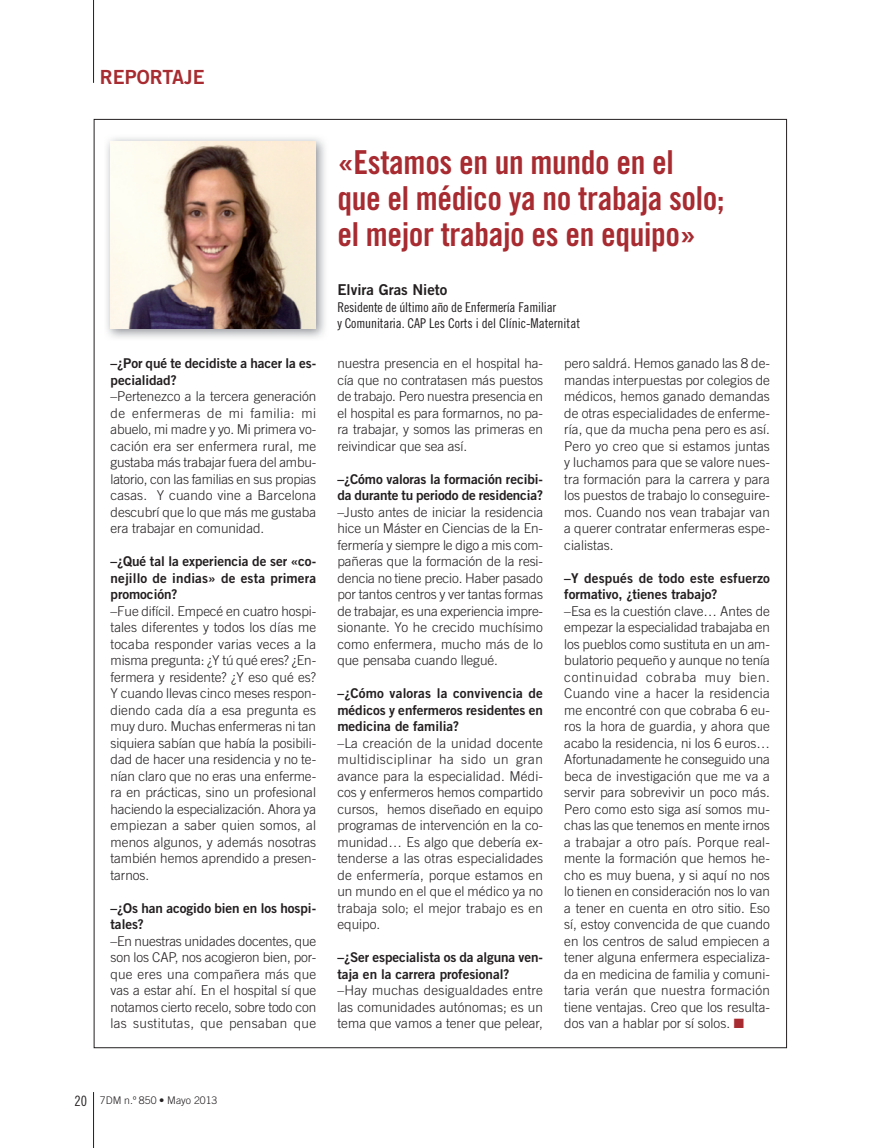
<style>
.page{position:relative;width:872px;height:1148px;background:#fff}
.page>*{position:absolute;margin:0;border:0;box-sizing:border-box;transform-origin:0 0}
.t1{font:33px/36px "Trade Gothic LT Std Bd Cn 20";letter-spacing:-.01em;color:#a72b30}
.t2{font:19.5px "Trade Gothic LT Std Bd 2";color:#a72b30}
.t3{font:15px "Trade Gothic LT Std Bd 2";color:#231f20}
.t4{font:300 13.5px/16.5px "Trade Gothic LT Std";color:#231f20;text-align:justify}
.t5{font:13.5px/16.5px "Trade Gothic LT Std Bd 2";letter-spacing:-.005em;color:#231f20}
.t6{font:13.5px/16.5px "Trade Gothic LT Std Cn 18";letter-spacing:-.01em;color:#231f20}
.t7{font:300 10.5px "Trade Gothic LT Std";color:#231f20}
.s1{color:#a72b30}
.s2{font-family:"Trade Gothic LT Std Cn 18";font-weight:400;font-size:14.25px}
</style>
<div class="page">
<hr style="left:93px;top:1092px;width:1px;height:56px;background:#231f20">
<hr style="left:93px;top:0;width:1px;height:83px;background:#231f20">
<img style="left:106px;top:138px;width:219px;height:200px">
<img style="left:111px;top:141px;width:205px;height:187px">
<h2 class="t2" style="left:100px;top:70px;width:106px">REPORTAJE</h2>
<p class="t5" style="left:111px;top:357px;width:207px">–¿Por qué te decidiste a hacer la es&shy;pecialidad?</p>
<p class="t4" style="left:111px;top:390px;width:207px">–Pertenezco a la tercera generación de enfermeras de mi familia: mi abuelo, mi madre y yo. Mi primera vo&shy;cación era ser enfermera rural, me gustaba más trabajar fuera del ambu&shy;latorio, con las familias en sus propias casas. Y cuando vine a Barcelona descubrí que lo que más me gustaba era trabajar en comunidad.</p>
<p class="t5" style="left:111px;top:555px;width:207px;text-align:justify">–¿Qué tal la experiencia de ser «co&shy;nejillo de indias» de esta primera promoción?</p>
<p class="t4" style="left:111px;top:604px;width:207px">–Fue difícil. Empecé en cuatro hospi&shy;tales diferentes y todos los días me tocaba responder varias veces a la misma pregunta: ¿Y tú qué eres? ¿En&shy;fermera y residente? ¿Y eso qué es?<br>Y cuando llevas cinco meses respon&shy;diendo cada día a esa pregunta es muy duro. Muchas enfermeras ni tan siquiera sabían que había la posibili&shy;dad de hacer una residencia y no te&shy;nían claro que no eras una enferme&shy;ra en prácticas, sino un profesional haciendo la especialización. Ahora ya empiezan a saber quien somos, al menos algunos, y además nosotras también hemos aprendido a presen&shy;tarnos.</p>
<p class="t5" style="left:111px;top:901px;width:207px">–¿Os han acogido bien en los hospi&shy;tales?</p>
<p class="t4" style="left:111px;top:934px;width:207px">–En nuestras unidades docentes, que son los CAP, nos acogieron bien, por&shy;que eres una compañera más que vas a estar ahí. En el hospital sí que notamos cierto recelo, sobre todo con las sustitutas, que pensaban que</p>
<h1 class="t1" style="left:337px;top:149px;width:388px">«Estamos en un mundo en el que el médico ya no trabaja solo; el mejor trabajo es en equipo»</h1>
<p class="t3" style="left:337px;top:285px;width:111px">Elvira Gras Nieto</p>
<p class="t6" style="left:337px;top:301px;width:244px">Residente de último año de Enfermería Familiar<br>y Comunitaria. CAP Les Corts i del Clínic-Maternitat</p>
<p class="t4" style="left:337px;top:357px;width:207px">nuestra presencia en el hospital ha&shy;cía que no contratasen más puestos de trabajo. Pero nuestra presencia en el hospital es para formarnos, no pa&shy;ra trabajar, y somos las primeras en reivindicar que sea así.</p>
<p class="t5" style="left:337px;top:472px;width:207px">–¿Cómo valoras la formación recibi&shy;da durante tu periodo de residencia?</p>
<p class="t4" style="left:337px;top:505px;width:207px">–Justo antes de iniciar la residencia hice un Máster en Ciencias de la En&shy;fermería y siempre le digo a mis com&shy;pañeras que la formación de la resi&shy;dencia no tiene precio. Haber pasado por tantos centros y ver tantas formas de trabajar, es una experiencia impre&shy;sionante. Yo he crecido muchísimo como enfermera, mucho más de lo que pensaba cuando llegué.</p>
<p class="t5" style="left:337px;top:687px;width:207px;text-align:justify">–¿Cómo valoras la convivencia de médicos y enfermeros residentes en medicina de familia?</p>
<p class="t4" style="left:337px;top:736px;width:207px">–La creación de la unidad docente multidisciplinar ha sido un gran avance para la especialidad. Médi&shy;cos y enfermeros hemos compartido cursos, hemos diseñado en equipo programas de intervención en la co&shy;munidad… Es algo que debería ex&shy;tenderse a las otras especialidades de enfermería, porque estamos en un mundo en el que el médico ya no trabaja solo; el mejor trabajo es en equipo.</p>
<p class="t5" style="left:337px;top:951px;width:207px">–¿Ser especialista os da alguna ven&shy;taja en la carrera profesional?</p>
<p class="t4" style="left:337px;top:984px;width:207px">–Hay muchas desigualdades entre las comunidades autónomas; es un tema que vamos a tener que pelear,</p>
<p class="t4" style="left:564px;top:357px;width:207px">pero saldrá. Hemos ganado las 8 de&shy;mandas interpuestas por colegios de médicos, hemos ganado demandas de otras especialidades de enferme&shy;ría, que da mucha pena pero es así.<br>Pero yo creo que si estamos juntas y luchamos para que se valore nues&shy;tra formación para la carrera y para los puestos de trabajo lo conseguire&shy;mos. Cuando nos vean trabajar van a querer contratar enfermeras espe&shy;cialistas.</p>
<p class="t5" style="left:564px;top:571px;width:207px">–Y después de todo este esfuerzo formativo, ¿tienes trabajo?</p>
<p class="t4" style="left:564px;top:604px;width:207px">–Esa es la cuestión clave… Antes de empezar la especialidad trabajaba en los pueblos como sustituta en un am&shy;bulatorio pequeño y aunque no tenía continuidad cobraba muy bien.<br>Cuando vine a hacer la residencia me encontré con que cobraba 6 eu&shy;ros la hora de guardia, y ahora que acabo la residencia, ni los 6 euros… Afortunadamente he conseguido una beca de investigación que me va a servir para sobrevivir un poco más.<br>Pero como esto siga así somos mu&shy;chas las que tenemos en mente irnos a trabajar a otro país. Porque real&shy;mente la formación que hemos he&shy;cho es muy buena, y si aquí no nos lo tienen en consideración nos lo van a tener en cuenta en otro sitio. Eso sí, estoy convencida de que cuando en los centros de salud empiecen a tener alguna enfermera especializa&shy;da en medicina de familia y comuni&shy;taria verán que nuestra formación tiene ventajas. Creo que los resulta&shy;dos van a hablar por sí solos. <span class="s1">■</span></p>
<p class="t7" style="left:74px;top:1097px;width:144px"><span class="s2">20</span> 7DM n.º 850 • Mayo 2013</p>
</div>
